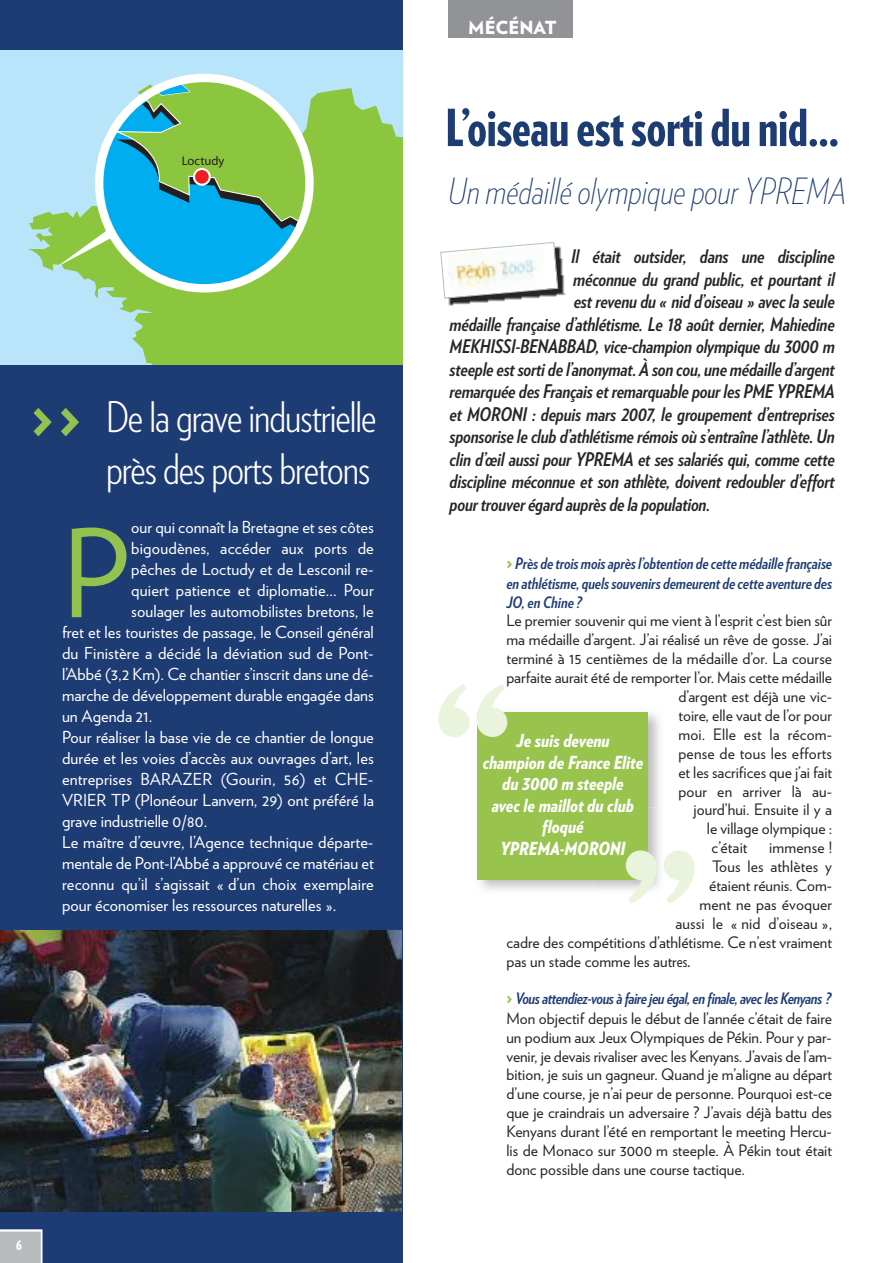
<style>
.page{position:relative;width:893px;height:1263px;background:#fff}
.page>*{position:absolute;margin:0;border:0;box-sizing:border-box;transform-origin:0 0}
.t1{font:900 216px "Verlag";color:#eaf3dc}
.t2{font:121.5px "Verlag";color:#93c24f}
.t3{font:900 58.5px "Verlag";color:#93c24f}
.t4{font:900 51px "Verlag Compressed";color:#1e3c74}
.t5{font:300 42px/52.5px "Verlag Condensed";letter-spacing:-.025em;color:#fff}
.t6{font:italic 200 36px "Verlag Condensed";color:#1e3c74}
.t7{font:italic 700 18.75px "Verlag Condensed";letter-spacing:-.01em;color:#272627}
.t8{font:italic 900 18px/21.6px "Verlag Condensed";color:#fff;text-align:center}
.t9{font:900 18px "Verlag";color:#fff}
.t10{font:16.5px "Verlag";color:#fff}
.t11{font:15.75px/18.9px "Verlag";color:#272627;text-align:justify}
.t12{font:italic 700 15.75px/19px "Verlag Condensed";letter-spacing:-.01em;color:#1e3c74;text-align:justify}
.t13{font:900 13.5px "Verlag Compressed";color:#fff}
.t14{font:12.6px "Myriad Pro";color:#231f20}
.s1{font-family:"Verlag";font-weight:900;font-style:normal;color:#93c24f}
.s2{font-family:"Verlag Condensed"}
.s3{font-family:"Verlag Condensed";font-weight:700;font-style:italic;color:#1e3c74}
</style>
<div class="page">
<img style="left:448px;top:246px;width:118px;height:60px">
<svg style="left:440px;top:242px;width:119px;height:57px"></svg>
<div style="left:448px;top:0;width:124px;height:38px;background:#919396"></div>
<div style="left:0;top:0;width:403px;height:1263px;background:#1e3c74"></div>
<img style="left:0;top:930px;width:402px;height:282px">
<div style="left:0;top:51px;width:403px;height:313px;background:#b9e5fa"></div>
<svg style="left:28px;top:88px;width:375px;height:276px;fill:#8bc63e"></svg>
<svg style="left:56px;top:76px;width:254px;height:212px"></svg>
<img style="left:588px;top:807px;width:72px;height:83px">
<div style="left:477px;top:712px;width:171px;height:167px;background:#98c44e"></div>
<svg style="left:0;top:1229px;width:43px;height:34px"></svg>
<p class="t14" style="left:182px;top:156px;width:44px">Loctudy</p>
<h3 class="t5" style="left:106px;top:394px;width:272px">De la grave industrielle près des ports bretons</h3>
<h2 class="t2" style="left:62px;top:528px;width:68px">P</h2>
<p class="t10" style="left:131px;top:521px;width:244px">our qui connaît la Bretagne et ses côtes</p>
<h3 class="t3" style="left:31px;top:396px;width:52px">&gt;&gt;</h3>
<p class="t10" style="left:131px;top:542px;width:244px">bigoudènes, accéder aux ports de</p>
<p class="t10" style="left:131px;top:563px;width:244px">pêches de Loctudy et de Lesconil re-</p>
<p class="t10" style="left:131px;top:584px;width:244px">quiert patience et diplomatie… Pour</p>
<p class="t10" style="left:131px;top:605px;width:244px">soulager les automobilistes bretons, le</p>
<p class="t10" style="left:62px;top:626px;width:313px">fret et les touristes de passage, le Conseil général</p>
<p class="t10" style="left:62px;top:647px;width:313px">du Finistère a décidé la déviation sud de Pont-</p>
<p class="t10" style="left:62px;top:668px;width:313px">l’Abbé (3,2 Km). Ce chantier s’inscrit dans une dé-</p>
<p class="t10" style="left:62px;top:689px;width:313px">marche de développement durable engagée dans</p>
<p class="t10" style="left:62px;top:710px;width:92px">un Agenda 21.</p>
<p class="t10" style="left:62px;top:731px;width:313px">Pour réaliser la base vie de ce chantier de longue</p>
<p class="t10" style="left:62px;top:752px;width:313px">durée et les voies d’accès aux ouvrages d’art, les</p>
<p class="t10" style="left:62px;top:773px;width:313px">entreprises BARAZER (Gourin, 56) et CHE-</p>
<p class="t10" style="left:62px;top:794px;width:313px">VRIER TP (Plonéour Lanvern, 29) ont préféré la</p>
<p class="t10" style="left:62px;top:815px;width:147px">grave industrielle 0/80.</p>
<p class="t10" style="left:62px;top:836px;width:313px">Le maître d’œuvre, l’Agence technique départe-</p>
<p class="t10" style="left:62px;top:857px;width:313px">mentale de Pont-l’Abbé a approuvé ce matériau et</p>
<p class="t10" style="left:62px;top:878px;width:313px">reconnu qu’il s’agissait « d’un choix exemplaire</p>
<p class="t10" style="left:62px;top:899px;width:276px">pour économiser les ressources naturelles ».</p>
<p class="t13" style="left:16px;top:1240px;width:7px">6</p>
<p class="t9" style="left:468px;top:21px;width:90px">MÉCÉNAT</p>
<h3 class="t4" style="left:446px;top:109px;width:395px">L’oiseauestsortidunid…</h3>
<h3 class="t6" style="left:448px;top:177px;width:400px">Un médaillé olympique pour YPREMA</h3>
<p class="t7" style="left:571px;top:249px;width:265px">Il était outsider, dans une discipline</p>
<p class="t7" style="left:573px;top:272px;width:263px">méconnue du grand public, et pourtant il</p>
<p class="t7" style="left:574px;top:294px;width:262px">est revenu du « nid d’oiseau » avec la seule</p>
<p class="t7" style="left:450px;top:317px;width:387px">médaille française d’athlétisme. Le 18 août dernier, Mahiedine</p>
<p class="t7" style="left:450px;top:339px;width:387px">MEKHISSI-BENABBAD, vice-champion olympique du 3000 m</p>
<p class="t7" style="left:450px;top:362px;width:387px">steeple est sorti de l’anonymat. À son cou, une médaille d’argent</p>
<p class="t7" style="left:450px;top:384px;width:387px">remarquée des Français et remarquable pour les PME YPREMA</p>
<p class="t7" style="left:450px;top:407px;width:387px">et MORONI : depuis mars 2007, le groupement d’entreprises</p>
<p class="t7" style="left:450px;top:429px;width:387px">sponsorise le club d’athlétisme rémois où s’entraîne l’athlète. Un</p>
<p class="t7" style="left:450px;top:452px;width:387px">clin d’œil aussi pour YPREMA et ses salariés qui, comme cette</p>
<p class="t7" style="left:450px;top:474px;width:387px">discipline méconnue et son athlète, doivent redoubler d’effort</p>
<p class="t7" style="left:450px;top:497px;width:262px">pour trouver égard auprès de la population.</p>
<p class="t12" style="left:506px;top:556px;width:327px"><span class="s1">&gt;</span> Près detroismoisaprèsl’obtention decettemédaillefrançaise en athlétisme, quelssouvenirs demeurent decetteaventure des JO, en Chine ?</p>
<p class="t11" style="left:506px;top:613px;width:327px">Le premier souvenir qui me vient à l’esprit c’est bien sûr</p>
<p class="t11" style="left:506px;top:632px;width:327px">ma médaille d’argent. J’ai réalisé un rêve de gosse. J’ai</p>
<p class="t11" style="left:506px;top:651px;width:327px">terminé à 15 centièmes de la médaille d’or. La course</p>
<p class="t11" style="left:506px;top:670px;width:327px">parfaite aurait été de remporter l’or. Mais cette médaille</p>
<p class="t11" style="left:678px;top:688px;width:155px">d’argent est déjà une vic-</p>
<p class="t11" style="left:678px;top:707px;width:155px">toire, elle vaut de l’or pour</p>
<p class="t11" style="left:678px;top:726px;width:155px">moi. Elle est la récom-</p>
<p class="t11" style="left:678px;top:745px;width:155px">pense de tous les efforts</p>
<p class="t11" style="left:678px;top:764px;width:155px">et les sacrifices que j’ai fait</p>
<p class="t11" style="left:678px;top:783px;width:155px">pour en arriver là au-</p>
<p class="t11" style="left:693px;top:802px;width:140px">jourd’hui. Ensuite il y a</p>
<p class="t11" style="left:707px;top:821px;width:127px">le village olympique :</p>
<p class="t11" style="left:711px;top:840px;width:38px">c’était</p>
<p class="t11" style="left:769px;top:840px;width:64px">immense !</p>
<p class="t11" style="left:712px;top:859px;width:122px">Tous les athlètes y</p>
<p class="t11" style="left:709px;top:877px;width:125px">étaient réunis. Com-</p>
<p class="t11" style="left:699px;top:896px;width:134px">ment ne pas évoquer</p>
<p class="t11" style="left:675px;top:915px;width:158px">aussi le « nid d’oiseau »,</p>
<p class="t11" style="left:506px;top:934px;width:327px">cadre des compétitions d’athlétisme. Ce n’est vraiment</p>
<p class="t11" style="left:506px;top:953px;width:186px">pas un stade comme les autr<span class="s2">es</span><span class="s3">.</span></p>
<p class="t12" style="left:506px;top:991px;width:326px"><span class="s1">&gt;</span> Vous attendiez-vous à faire jeu égal, en finale, avec les Kenyans ?</p>
<p class="t11" style="left:506px;top:1010px;width:327px">Mon objectif depuis le début de l’année c’était de faire un podium aux Jeux Olympiques de Pékin. Pour y par&shy;venir, je devais rivaliser avec les Kenyans. J’avais de l’am&shy;bition, je suis un gagneur. Quand je m’aligne au départ d’une course, je n’ai peur de personne. Pourquoi est-ce que je craindrais un adversaire ? J’avais déjà battu des Kenyans durant l’été en remportant le meeting Hercu&shy;lis de Monaco sur 3000 m steeple. À Pékin tout était donc possible dans une course tactique.</p>
<h1 class="t1" style="left:431px;top:687px;width:85px">“</h1>
<p class="t8" style="left:483px;top:731px;width:162px">Je suis devenu<br>champion de France Elite du 3000 m steeple<br>avec le maillot du club floqué</p>
<p class="t8" style="left:500px;top:839px;width:127px">YPREMA-MORONI</p>
<h1 class="t1" style="left:618px;top:853px;width:85px">”</h1>
</div>
